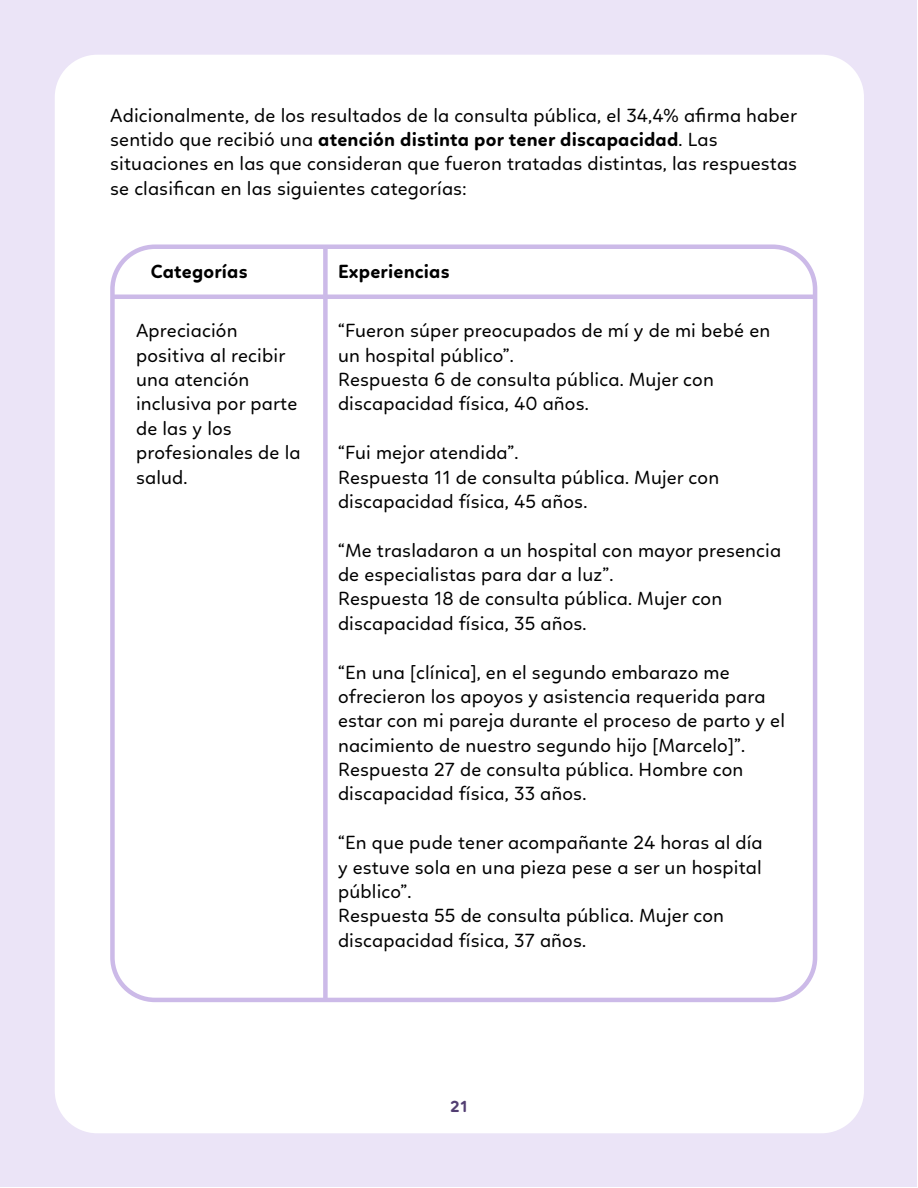
<style>
.page{position:relative;width:918px;height:1188px;background:#fff}
.page>*{position:absolute;margin:0;border:0;box-sizing:border-box;transform-origin:0 0}
.PARRAFO{font:19.5px/24.3px "Linotte";letter-spacing:.01em;color:#000}
.PARRAFO-2{font:700 19.5px "Linotte";letter-spacing:.01em;color:#000}
.t1{font:700 16.5px "Linotte";color:#523e72}
.s1{font-weight:700}
</style>
<div class="page">
<div style="left:1px;top:1px;width:916px;height:1186px;background:#ebe4f7"></div>
<div style="left:55px;top:55px;width:809px;height:1078px;background:#fff;border-radius:43px"></div>
<div style="left:110px;top:244px;width:707px;height:758px;border:4px solid #ccbae8;border-radius:43px"></div>
<div style="left:323px;top:247px;width:5px;height:753px;background:#ccbae8"></div>
<hr style="left:113px;top:295px;width:702px;height:4px;background:#ccbae8">
<p class="PARRAFO" style="left:110px;top:103px;width:688px">Adicionalmente, de los resultados de la consulta pública, el 34,4% afirma haber sentido que recibió una <span class="s1">atención distinta por tener discapacidad</span>. Las situaciones en las que consideran que fueron tratadas distintas, las respuestas se clasifican en las siguientes categorías:</p>
<p class="PARRAFO-2" style="left:151px;top:260px;width:98px">Categorías</p>
<p class="PARRAFO" style="left:136px;top:319px;width:103px">Apreciación</p>
<p class="PARRAFO" style="left:136px;top:343px;width:151px">positiva al recibir</p>
<p class="PARRAFO" style="left:136px;top:367px;width:115px">una atención</p>
<p class="PARRAFO" style="left:136px;top:392px;width:163px">inclusiva por parte</p>
<p class="PARRAFO" style="left:136px;top:416px;width:97px">de las y los</p>
<p class="PARRAFO" style="left:136px;top:440px;width:166px">profesionales de la salud.</p>
<p class="PARRAFO-2" style="left:338px;top:260px;width:113px">Experiencias</p>
<p class="PARRAFO" style="left:338px;top:319px;width:434px">“Fueron súper preocupados de mí y de mi bebé en un hospital público”.</p>
<p class="PARRAFO" style="left:338px;top:367px;width:377px">Respuesta 6 de consulta pública. Mujer con</p>
<p class="PARRAFO" style="left:338px;top:392px;width:252px">discapacidad física, 40 años.</p>
<p class="PARRAFO" style="left:338px;top:440px;width:182px">“Fui mejor atendida”.</p>
<p class="PARRAFO" style="left:338px;top:465px;width:383px">Respuesta 11 de consulta pública. Mujer con</p>
<p class="PARRAFO" style="left:338px;top:489px;width:251px">discapacidad física, 45 años.</p>
<p class="PARRAFO" style="left:338px;top:538px;width:445px">“Me trasladaron a un hospital con mayor presencia de especialistas para dar a luz”.</p>
<p class="PARRAFO" style="left:338px;top:587px;width:386px">Respuesta 18 de consulta pública. Mujer con</p>
<p class="PARRAFO" style="left:338px;top:611px;width:250px">discapacidad física, 35 años.</p>
<p class="PARRAFO" style="left:338px;top:660px;width:448px">“En una [clínica], en el segundo embarazo me ofrecieron los apoyos y asistencia requerida para estar con mi pareja durante el proceso de parto y el nacimiento de nuestro segundo hijo [Marcelo]”.</p>
<p class="PARRAFO" style="left:338px;top:757px;width:407px">Respuesta 27 de consulta pública. Hombre con discapacidad física, 33 años.</p>
<p class="PARRAFO" style="left:338px;top:830px;width:426px;text-align:justify">“En que pude tener acompañante 24 horas al día y estuve sola en una pieza pese a ser un hospital público”.</p>
<p class="PARRAFO" style="left:338px;top:904px;width:388px">Respuesta 55 de consulta pública. Mujer con discapacidad física, 37 años.</p>
<p class="t1" style="left:451px;top:1097px;width:18px">21</p>
</div>
